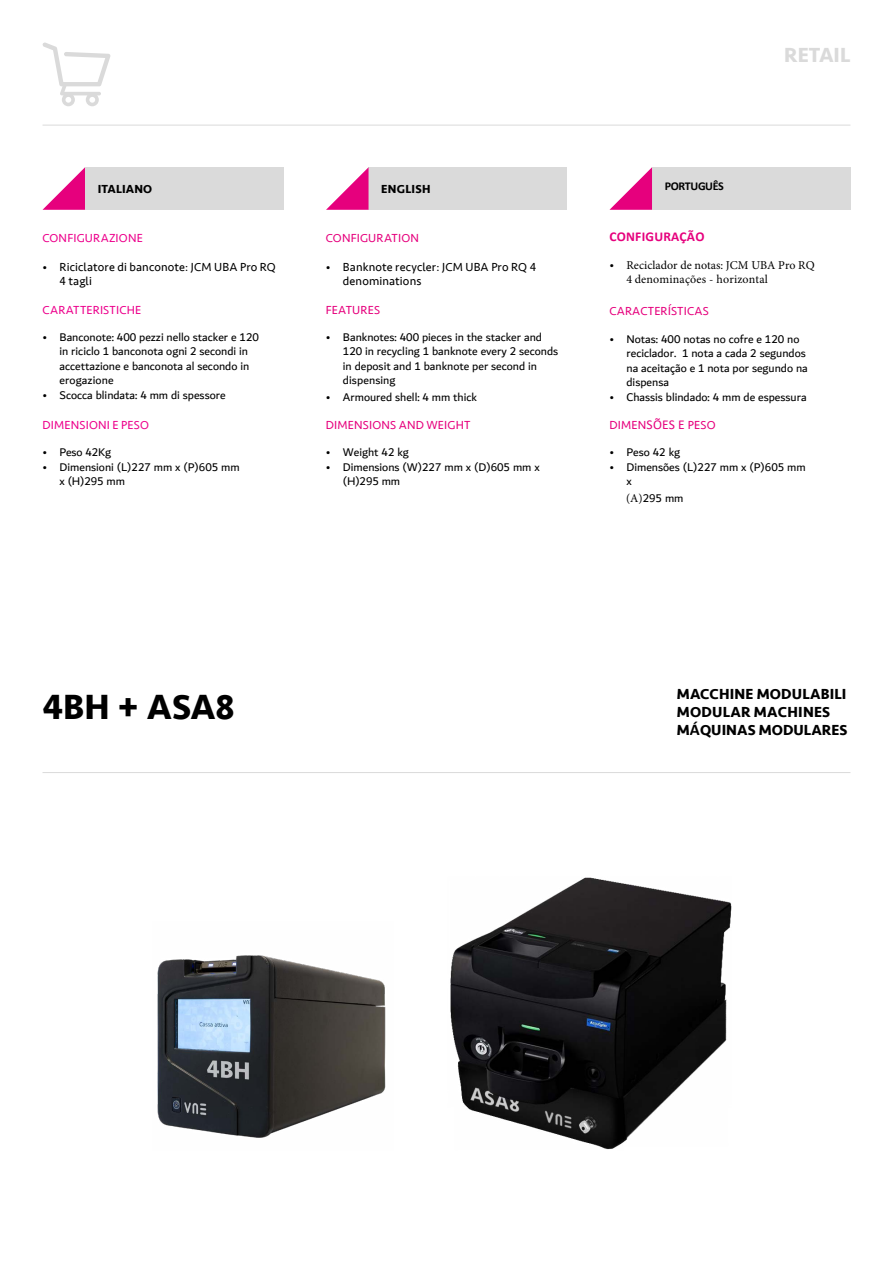
<style>
.page{position:relative;width:893px;height:1263px;background:#fff}
.page>*{position:absolute;margin:0;border:0;box-sizing:border-box;transform-origin:0 0}
.t1{font:700 36px "Seravek";letter-spacing:.005em;color:#000}
.t2{font:700 21px "Seravek";color:#dadada}
.t3{font:700 15px/18px "Seravek";letter-spacing:.01em;color:#000}
.t4{font:700 13.5px "Calibri";letter-spacing:.015em;color:#e6007d}
.t5{font:12px/14.4px "Dubai";color:#000}
.t6{font:12px/14.4px "Seravek";letter-spacing:.01em;color:#000}
.t7{font:12px "Seravek";letter-spacing:.015em;color:#e6007d}
.t8{font:12px/14.4px "Minion Pro";color:#000}
.t9{font:12px "Seravek";letter-spacing:.015em;color:#ed008c}
.t10{font:700 12px "Seravek";letter-spacing:.01em;color:#000}
.t11{font:700 12px "Calibri";letter-spacing:-.03em;color:#000}
.s1{font-family:"Seravek"}
.s2{font-family:"Calibri";font-size:13.5px}
.s3{font-family:"Minion Pro"}
.s4{font-family:"Calibri";font-size:16.5px}
</style>
<div class="page">
<hr style="left:43px;top:125px;width:807px;height:1px;background:#dadada">
<svg style="left:43px;top:167px;width:42px;height:43px"></svg>
<div style="left:85px;top:167px;width:198px;height:43px;background:#dadada"></div>
<div style="left:369px;top:167px;width:198px;height:43px;background:#dadada"></div>
<svg style="left:326px;top:167px;width:43px;height:43px"></svg>
<div style="left:652px;top:167px;width:198px;height:43px;background:#dadada"></div>
<svg style="left:609px;top:167px;width:43px;height:43px"></svg>
<svg style="left:42px;top:42px;width:69px;height:64px"></svg>
<hr style="left:43px;top:772px;width:807px;height:1px;background:#dadada">
<img style="left:157px;top:955px;width:229px;height:183px">
<img style="left:450px;top:877px;width:282px;height:273px">
<p class="t10" style="left:98px;top:179px;width:56px">ITALIANO</p>
<p class="t10" style="left:381px;top:179px;width:51px">ENGLISH</p>
<p class="t11" style="left:665px;top:178px;width:61px">PORTUGUÊS</p>
<h2 class="t2" style="left:784px;top:38px;width:68px">RETAIL</h2>
<p class="t9" style="left:43px;top:229px;width:102px">CONFIGURAZIONE</p>
<p class="t6" style="left:60px;top:260px;width:218px;text-indent:-17px">• Riciclatore di banconote: JCM UBA Pro RQ<br>4 tagli</p>
<p class="t9" style="left:43px;top:301px;width:100px">CARATTERISTICHE</p>
<p class="t5" style="left:60px;top:330px;width:201px;text-indent:-17px"><span class="s1">•</span> Banconote: 400 pezzi nello stacker e 120 in riciclo 1 banconota ogni 2 secondi in accettazione e banconota al secondo in erogazione</p>
<p class="t5" style="left:43px;top:387px;width:185px"><span class="s1">•</span> Scocca blindata: 4 mm di spessore</p>
<p class="t9" style="left:43px;top:416px;width:108px">DIMENSIONI E PESO</p>
<p class="t5" style="left:43px;top:445px;width:70px"><span class="s1">•</span> Peso 42Kg</p>
<p class="t5" style="left:60px;top:459px;width:182px;text-indent:-17px"><span class="s1">•</span> Dimensioni (L)227 mm x (P)605 mm x (H)295 mm</p>
<p class="t7" style="left:326px;top:229px;width:95px">CONFIGURATION</p>
<p class="t6" style="left:343px;top:260px;width:195px;text-indent:-17px">• Banknote recycler: JCM UBA Pro RQ 4 denominations</p>
<p class="t7" style="left:326px;top:301px;width:56px">FEATURES</p>
<p class="t5" style="left:343px;top:330px;width:217px;text-indent:-17px"><span class="s1">•</span> Banknotes: 400 pieces in the stacker and 120 in recycling 1 banknote every 2 seconds in deposit and 1 banknote per second in dispensing</p>
<p class="t5" style="left:326px;top:389px;width:153px"><span class="s1">•</span> Armoured shell: 4 mm thick</p>
<p class="t7" style="left:326px;top:416px;width:146px">DIMENSIONS AND WEIGHT</p>
<p class="t5" style="left:326px;top:445px;width:85px"><span class="s1">•</span> Weight 42 kg</p>
<p class="t5" style="left:343px;top:459px;width:198px;text-indent:-17px"><span class="s1">•</span> Dimensions (W)227 mm x (D)605 mm x (H)295 mm</p>
<p class="t4" style="left:609px;top:227px;width:96px">CONFIGURAÇÃO</p>
<p class="t8" style="left:626px;top:258px;width:190px;text-indent:-17px"><span class="s1">•</span> Reciclador de notas: JCM UBA Pro RQ<br>4 denominações - horizontal</p>
<p class="t7" style="left:609px;top:302px;width:101px">CARACTER<span class="s2">Í</span>STICAS</p>
<p class="t5" style="left:626px;top:332px;width:183px;text-indent:-17px"><span class="s1">•</span> Notas: 400 notas no cofre e 120 no reciclador. 1 nota a cada 2 segundos na aceitação e 1 nota por segundo na dispensa</p>
<p class="t5" style="left:609px;top:389px;width:199px"><span class="s1">•</span> Chassis blindado: 4 mm de espessura</p>
<p class="t7" style="left:609px;top:416px;width:108px">DIMEN<span class="s2">SÕES E</span> PESO</p>
<p class="t5" style="left:609px;top:445px;width:72px"><span class="s1">•</span> Peso 42 kg</p>
<p class="t5" style="left:626px;top:459px;width:181px;text-indent:-17px"><span class="s1">•</span> Dimensões (L)227 mm x (P)605 mm x</p>
<p class="t5" style="left:626px;top:490px;width:59px"><span class="s3">(A)</span>295 mm</p>
<h1 class="t1" style="left:43px;top:678px;width:194px">4BH + ASA8</h1>
<p class="t3" style="left:677px;top:685px;width:172px">MACCHINE MODULABILI<br>MODULAR MACHINES<br>M<span class="s4">Á</span>QUINAS MODULARES</p>
</div>
